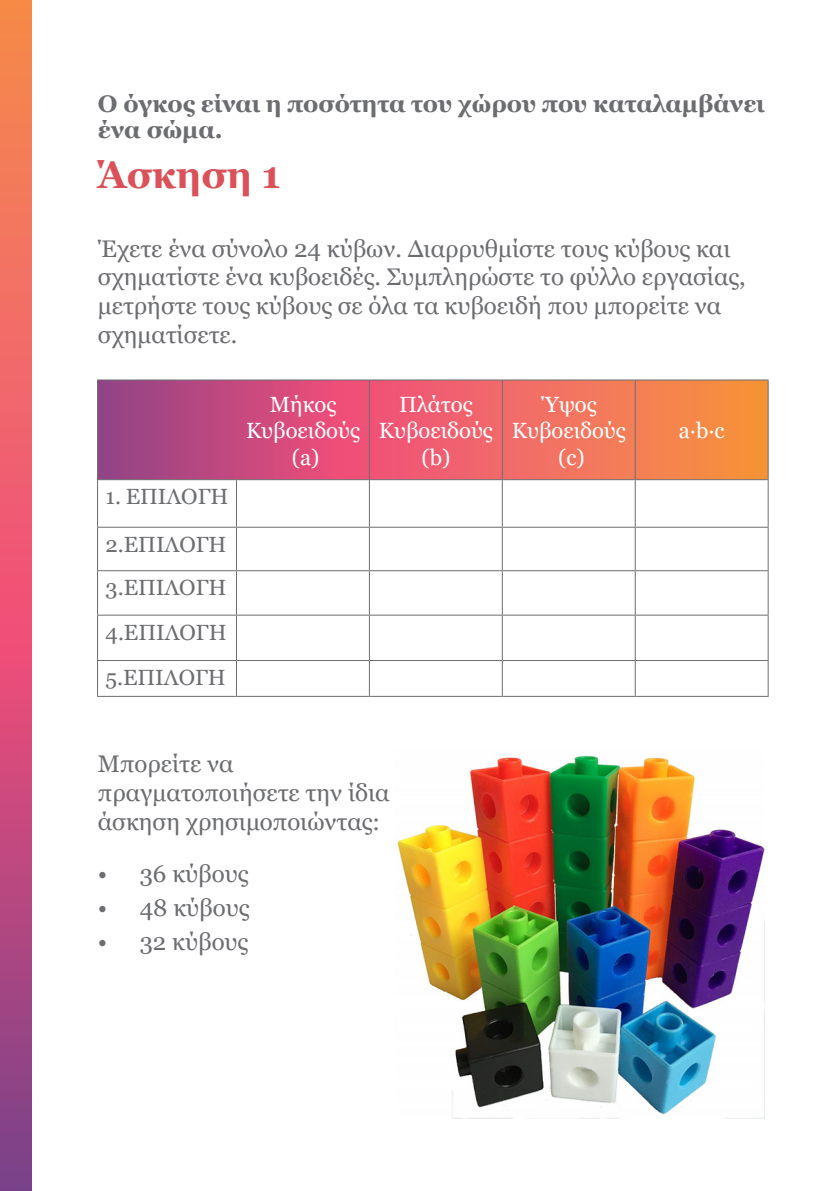
<style>
.page{position:relative;width:840px;height:1191px;background:#fff}
.page>*{position:absolute;margin:0;border:0;box-sizing:border-box;transform-origin:0 0}
.SOUS_TITRE{font:700 38px "Georgia";color:#da5159}
.SOUS_TITRE-2{font:24px/28.8px "Georgia";color:#6c6d70}
.TEXTE_COURANT{font:700 24px/26px "Georgia";color:#6c6d70}
.t1{font:22px/26.4px "Georgia";color:#fff;text-align:center}
.t2{font:22px "Georgia";color:#6c6d70}
</style>
<div class="page">
<img style="left:397px;top:755px;width:367px;height:364px">
<svg style="left:0;top:0;width:31px;height:1191px;background:#d55b71"></svg>
<svg style="left:98px;top:380px;width:669px;height:99px;background:#dd626a"></svg>
<hr style="left:97px;top:480px;width:1px;height:47px;background:#6c6d70">
<hr style="left:236px;top:480px;width:1px;height:47px;background:#6c6d70">
<hr style="left:368px;top:480px;width:1px;height:47px;background:#6c6d70">
<hr style="left:501px;top:480px;width:1px;height:47px;background:#6c6d70">
<hr style="left:634px;top:480px;width:1px;height:47px;background:#6c6d70">
<hr style="left:767px;top:480px;width:1px;height:47px;background:#6c6d70">
<hr style="left:97px;top:527px;width:139px;height:1px;background:#6c6d70">
<hr style="left:97px;top:528px;width:1px;height:42px;background:#6c6d70">
<hr style="left:236px;top:527px;width:133px;height:1px;background:#6c6d70">
<hr style="left:236px;top:528px;width:1px;height:42px;background:#6c6d70">
<hr style="left:369px;top:527px;width:133px;height:1px;background:#6c6d70">
<hr style="left:368px;top:528px;width:1px;height:42px;background:#6c6d70">
<hr style="left:502px;top:527px;width:133px;height:1px;background:#6c6d70">
<hr style="left:501px;top:528px;width:1px;height:42px;background:#6c6d70">
<hr style="left:635px;top:527px;width:133px;height:1px;background:#6c6d70">
<hr style="left:634px;top:528px;width:1px;height:42px;background:#6c6d70">
<hr style="left:767px;top:528px;width:1px;height:42px;background:#6c6d70">
<hr style="left:97px;top:570px;width:139px;height:1px;background:#6c6d70">
<hr style="left:97px;top:571px;width:1px;height:43px;background:#6c6d70">
<hr style="left:236px;top:570px;width:133px;height:1px;background:#6c6d70">
<hr style="left:236px;top:571px;width:1px;height:43px;background:#6c6d70">
<hr style="left:369px;top:570px;width:133px;height:1px;background:#6c6d70">
<hr style="left:368px;top:571px;width:1px;height:43px;background:#6c6d70">
<hr style="left:502px;top:570px;width:133px;height:1px;background:#6c6d70">
<hr style="left:501px;top:571px;width:1px;height:43px;background:#6c6d70">
<hr style="left:635px;top:570px;width:133px;height:1px;background:#6c6d70">
<hr style="left:634px;top:571px;width:1px;height:43px;background:#6c6d70">
<hr style="left:767px;top:571px;width:1px;height:43px;background:#6c6d70">
<hr style="left:97px;top:614px;width:139px;height:1px;background:#6c6d70">
<hr style="left:97px;top:615px;width:1px;height:45px;background:#6c6d70">
<hr style="left:236px;top:614px;width:133px;height:1px;background:#6c6d70">
<hr style="left:236px;top:615px;width:1px;height:45px;background:#6c6d70">
<hr style="left:369px;top:614px;width:133px;height:1px;background:#6c6d70">
<hr style="left:368px;top:615px;width:1px;height:45px;background:#6c6d70">
<hr style="left:502px;top:614px;width:133px;height:1px;background:#6c6d70">
<hr style="left:501px;top:615px;width:1px;height:45px;background:#6c6d70">
<hr style="left:635px;top:614px;width:133px;height:1px;background:#6c6d70">
<hr style="left:634px;top:615px;width:1px;height:45px;background:#6c6d70">
<hr style="left:767px;top:615px;width:1px;height:45px;background:#6c6d70">
<hr style="left:97px;top:660px;width:139px;height:1px;background:#6c6d70">
<hr style="left:97px;top:661px;width:1px;height:35px;background:#6c6d70">
<hr style="left:236px;top:660px;width:133px;height:1px;background:#6c6d70">
<hr style="left:236px;top:661px;width:1px;height:35px;background:#6c6d70">
<hr style="left:369px;top:660px;width:133px;height:1px;background:#6c6d70">
<hr style="left:368px;top:661px;width:1px;height:35px;background:#6c6d70">
<hr style="left:502px;top:660px;width:133px;height:1px;background:#6c6d70">
<hr style="left:501px;top:661px;width:1px;height:35px;background:#6c6d70">
<hr style="left:635px;top:660px;width:133px;height:1px;background:#6c6d70">
<hr style="left:634px;top:661px;width:1px;height:35px;background:#6c6d70">
<hr style="left:767px;top:661px;width:1px;height:35px;background:#6c6d70">
<hr style="left:97px;top:696px;width:139px;height:1px;background:#6c6d70">
<hr style="left:236px;top:696px;width:133px;height:1px;background:#6c6d70">
<hr style="left:369px;top:696px;width:133px;height:1px;background:#6c6d70">
<hr style="left:502px;top:696px;width:133px;height:1px;background:#6c6d70">
<hr style="left:635px;top:696px;width:133px;height:1px;background:#6c6d70">
<hr style="left:97px;top:379px;width:139px;height:1px;background:#6c6d70">
<hr style="left:97px;top:380px;width:1px;height:99px;background:#6c6d70">
<hr style="left:236px;top:379px;width:133px;height:1px;background:#6c6d70">
<hr style="left:369px;top:379px;width:133px;height:1px;background:#6c6d70">
<hr style="left:368px;top:380px;width:1px;height:99px;background:#6c6d70">
<hr style="left:502px;top:379px;width:133px;height:1px;background:#6c6d70">
<hr style="left:501px;top:380px;width:1px;height:99px;background:#6c6d70">
<hr style="left:635px;top:379px;width:133px;height:1px;background:#6c6d70">
<hr style="left:634px;top:380px;width:1px;height:99px;background:#6c6d70">
<hr style="left:767px;top:380px;width:1px;height:99px;background:#6c6d70">
<hr style="left:97px;top:479px;width:139px;height:1px;background:#6c6d70">
<hr style="left:236px;top:479px;width:133px;height:1px;background:#6c6d70">
<hr style="left:369px;top:479px;width:133px;height:1px;background:#6c6d70">
<hr style="left:502px;top:479px;width:133px;height:1px;background:#6c6d70">
<hr style="left:635px;top:479px;width:133px;height:1px;background:#6c6d70">
<p class="TEXTE_COURANT" style="left:98px;top:90px;width:667px">Ο όγκος είναι η ποσότητα του χώρου που καταλαμβάνει ένα σώμα.</p>
<p class="SOUS_TITRE" style="left:98px;top:150px;width:184px">Άσκηση 1</p>
<p class="SOUS_TITRE-2" style="left:98px;top:234px;width:648px">Έχετε ένα σύνολο 24 κύβων. Διαρρυθμίστε τους κύβους και σχηματίστε ένα κυβοειδές. Συμπληρώστε το φύλλο εργασίας, μετρήστε τους κύβους σε όλα τα κυβοειδή που μπορείτε να σχηματίσετε.</p>
<p class="t2" style="left:105px;top:483px;width:124px">1. ΕΠΙΛΟΓΗ</p>
<p class="t2" style="left:105px;top:531px;width:122px">2.ΕΠΙΛΟΓΗ</p>
<p class="t2" style="left:105px;top:574px;width:122px">3.ΕΠΙΛΟΓΗ</p>
<p class="t2" style="left:105px;top:619px;width:123px">4.ΕΠΙΛΟΓΗ</p>
<p class="t2" style="left:105px;top:664px;width:122px">5.ΕΠΙΛΟΓΗ</p>
<p class="t1" style="left:246px;top:391px;width:115px">Μήκος<br>Κυβοειδούς</p>
<p class="t1" style="left:291px;top:444px;width:29px">(a)</p>
<p class="t1" style="left:379px;top:391px;width:115px">Πλάτος<br>Κυβοειδούς (b)</p>
<p class="t1" style="left:511px;top:391px;width:115px">Ύψος<br>Κυβοειδούς</p>
<p class="t1" style="left:558px;top:444px;width:28px">(c)</p>
<p class="SOUS_TITRE-2" style="left:98px;top:750px;width:293px">Μπορείτε να πραγματοποιήσετε την ίδια άσκηση χρησιμοποιώντας:</p>
<p class="SOUS_TITRE-2" style="left:98px;top:859px;width:152px">• 36 κύβους</p>
<p class="SOUS_TITRE-2" style="left:98px;top:893px;width:153px">• 48 κύβους</p>
<p class="SOUS_TITRE-2" style="left:98px;top:928px;width:152px">• 32 κύβους</p>
<p class="t1" style="left:678px;top:418px;width:47px">a∙b∙c</p>
</div>
